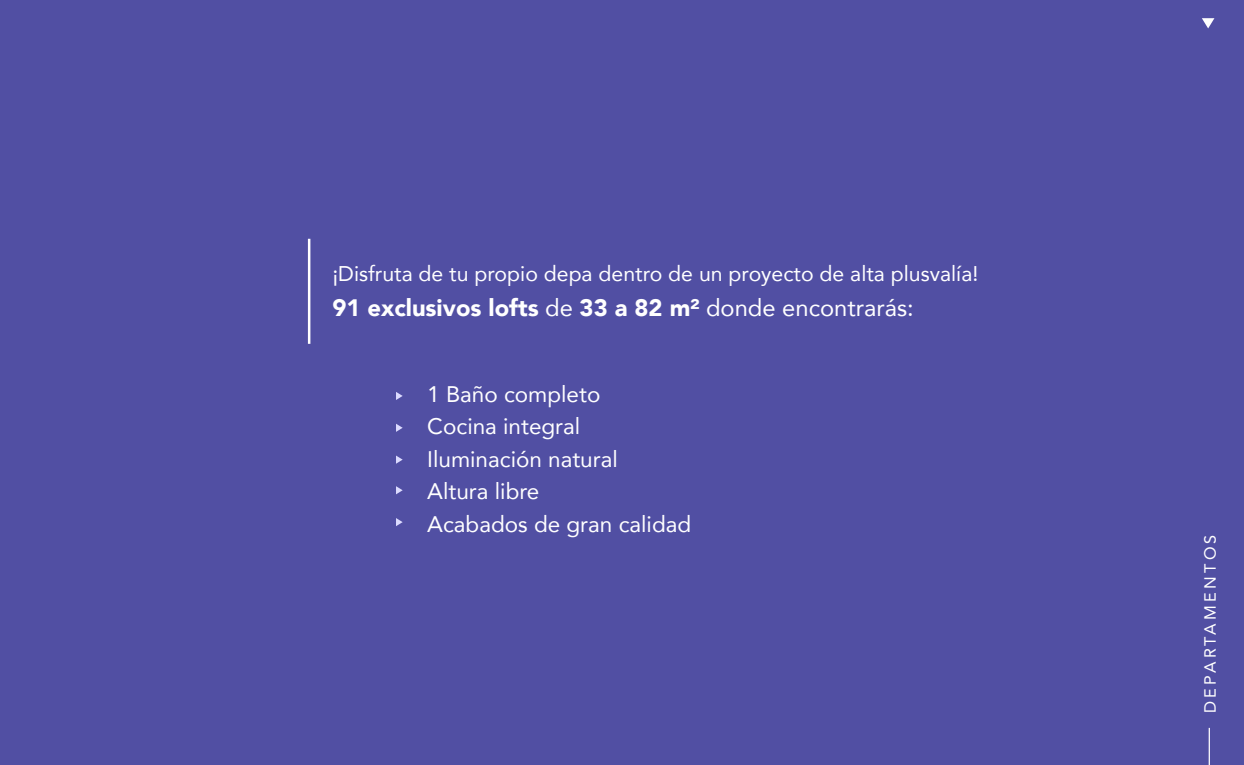
<style>
.page{position:relative;width:1244px;height:765px;background:#fff}
.page>*{position:absolute;margin:0;border:0;box-sizing:border-box;transform-origin:0 0}
.t1{font:900 23.75px "Avenir";color:#fff}
.t2{font:22.5px/32.5px "Avenir";color:#fff}
.t3{font:21.25px "Avenir";color:#fff}
.t4{font:16.25px "Avenir";letter-spacing:.2em;color:#fff}
.s1{font-weight:400}
</style>
<div class="page">
<div style="left:1px;top:0;width:1243px;height:765px;background:#514fa3"></div>
<svg style="left:1202px;top:18px;width:12px;height:10px"></svg>
<hr style="left:1208px;top:728px;width:2px;height:37px;background:#fff">
<hr style="left:308px;top:239px;width:2px;height:105px;background:#fff">
<svg style="left:396px;top:392px;width:7px;height:8px"></svg>
<svg style="left:396px;top:424px;width:7px;height:8px"></svg>
<svg style="left:396px;top:456px;width:7px;height:8px"></svg>
<svg style="left:396px;top:486px;width:7px;height:8px"></svg>
<svg style="left:396px;top:518px;width:7px;height:8px"></svg>
<p class="t3" style="left:332px;top:257px;width:647px">¡Disfruta de tu propio depa dentro de un proyecto de alta plusvalía!</p>
<p class="t1" style="left:332px;top:288px;width:583px">91 exclusivos lofts <span class="s1">de</span> 33 a 82 m² <span class="s1">donde encontrarás:</span></p>
<p class="t2" style="left:427px;top:377px;width:265px">1 Baño completo<br>Cocina integral<br>Iluminación natural<br>Altura libre<br>Acabados de gran calidad</p>
<p class="t4" style="left:1197px;top:713px;width:180px;rotate:-90deg">DEPARTAMENTOS</p>
</div>
